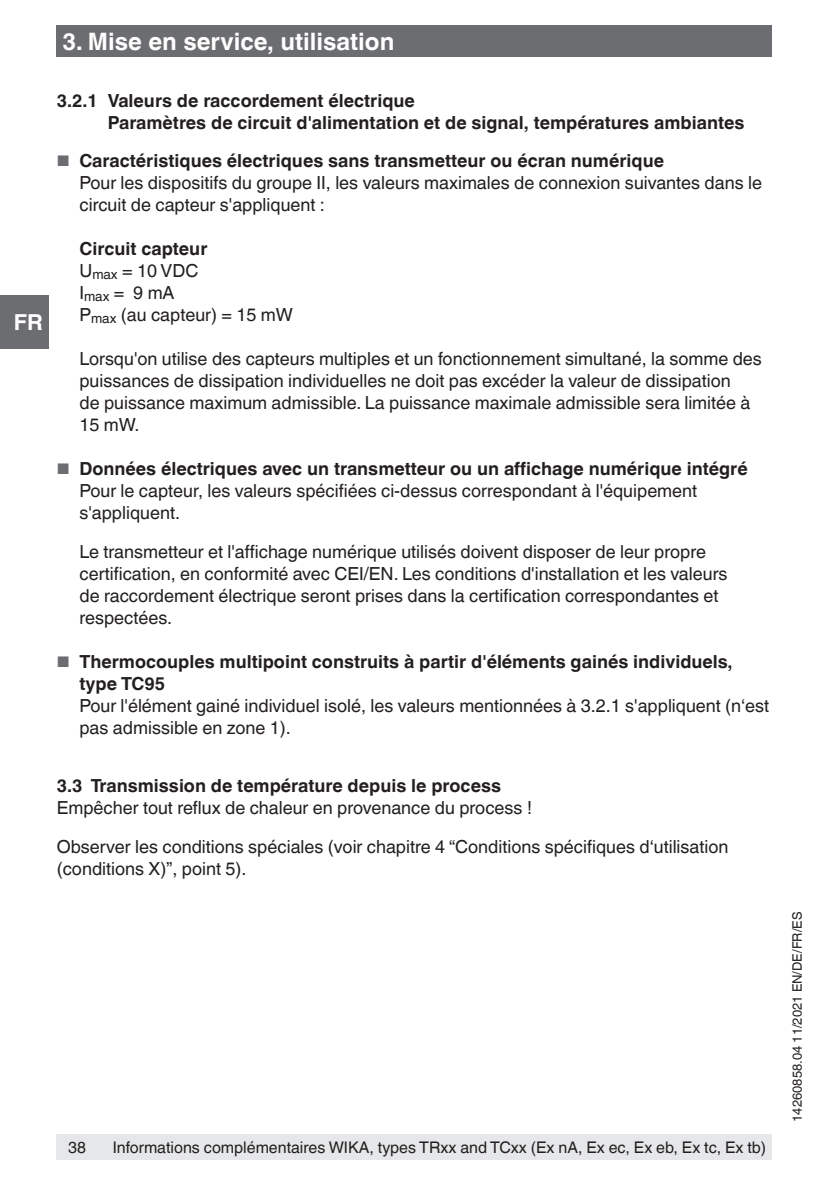
<style>
.page{position:relative;width:840px;height:1191px;background:#fff}
.page>*{position:absolute;margin:0;border:0;box-sizing:border-box;transform-origin:0 0}
.t1{font:700 24px "Helvetica World";color:#fff}
.t2{font:700 22px "Helvetica World";color:#fff}
.t3{font:18px/22px "Helvetica World";color:#231f20}
.t4{font:700 18px/22px "Helvetica World";color:#231f20}
.t5{font:16px "Helvetica World";color:#231f20}
.t6{font:13px "Helvetica World";color:#231f20}
.s1{font-size:15.4px;color:#6c6d70}
.s2{font-weight:700}
.s3{font-weight:400;font-size:15.4px;color:#6c6d70}
</style>
<div class="page">
<div style="left:0;top:295px;width:48px;height:54px;background:#6c6d70"></div>
<div style="left:57px;top:26px;width:714px;height:31px;background:#6c6d70"></div>
<div style="left:57px;top:1134px;width:714px;height:25px;background:#e6e7e9"></div>
<h1 class="t1" style="left:62px;top:27px;width:333px">3. Mise en service, utilisation</h1>
<p class="t2" style="left:14px;top:309px;width:30px">FR</p>
<p class="t4" style="left:108px;top:89px;width:637px;text-indent:-51px">3.2.1 Valeurs de raccordement électrique<br>Paramètres de circuit d'alimentation et de signal, températures ambiantes</p>
<p class="t3" style="left:79px;top:149px;width:683px;text-indent:-23px"><span class="s1">■</span> <span class="s2">Caractéristiques électriques sans transmetteur ou écran numérique<br></span>Pour les dispositifs du groupe II, les valeurs maximales de connexion suivantes dans le circuit de capteur s'appliquent :</p>
<p class="t3" style="left:79px;top:237px;width:215px"><span class="s2">Circuit capteur<br></span>U<sub>max</sub> = 10 VDC<br>I<sub>max</sub> = 9 mA<br>P<sub>max</sub> (au capteur) = 15 mW</p>
<p class="t3" style="left:79px;top:347px;width:683px">Lorsqu'on utilise des capteurs multiples et un fonctionnement simultané, la somme des puissances de dissipation individuelles ne doit pas excéder la valeur de dissipation<br>de puissance maximum admissible. La puissance maximale admissible sera limitée à 15 mW.</p>
<p class="t3" style="left:79px;top:457px;width:669px;text-indent:-23px"><span class="s1">■</span> <span class="s2">Données électriques avec un transmetteur ou un affichage numérique intégré<br></span>Pour le capteur, les valeurs spécifiées ci-dessus correspondant à l'équipement s'appliquent.</p>
<p class="t3" style="left:79px;top:541px;width:649px">Le transmetteur et l'affichage numérique utilisés doivent disposer de leur propre certification, en conformité avec CEI/EN. Les conditions d'installation et les valeurs de raccordement électrique seront prises dans la certification correspondantes et respectées.</p>
<p class="t4" style="left:79px;top:651px;width:654px;text-indent:-23px"><span class="s3">■</span> Thermocouples multipoint construits à partir d'éléments gainés individuels, type TC95</p>
<p class="t3" style="left:79px;top:695px;width:691px">Pour l'élément gainé individuel isolé, les valeurs mentionnées à 3.2.1 s'appliquent (n‘est pas admissible en zone 1).</p>
<p class="t4" style="left:57px;top:774px;width:445px">3.3 Transmission de température depuis le process</p>
<p class="t3" style="left:57px;top:796px;width:476px">Empêcher tout reflux de chaleur en provenance du process !</p>
<p class="t3" style="left:57px;top:836px;width:672px">Observer les conditions spéciales (voir chapitre 4 “Conditions spécifiques d‘utilisation (conditions X)”, point 5).</p>
<p class="t5" style="left:68px;top:1137px;width:19px">38</p>
<p class="t5" style="left:113px;top:1137px;width:654px">Informations complémentaires WIKA, types TRxx and TCxx (Ex nA, Ex ec, Ex eb, Ex tc, Ex tb)</p>
<p class="t6" style="left:789px;top:1121px;width:211px;rotate:-90deg">14260858.04 11/2021 EN/DE/FR/ES</p>
</div>
